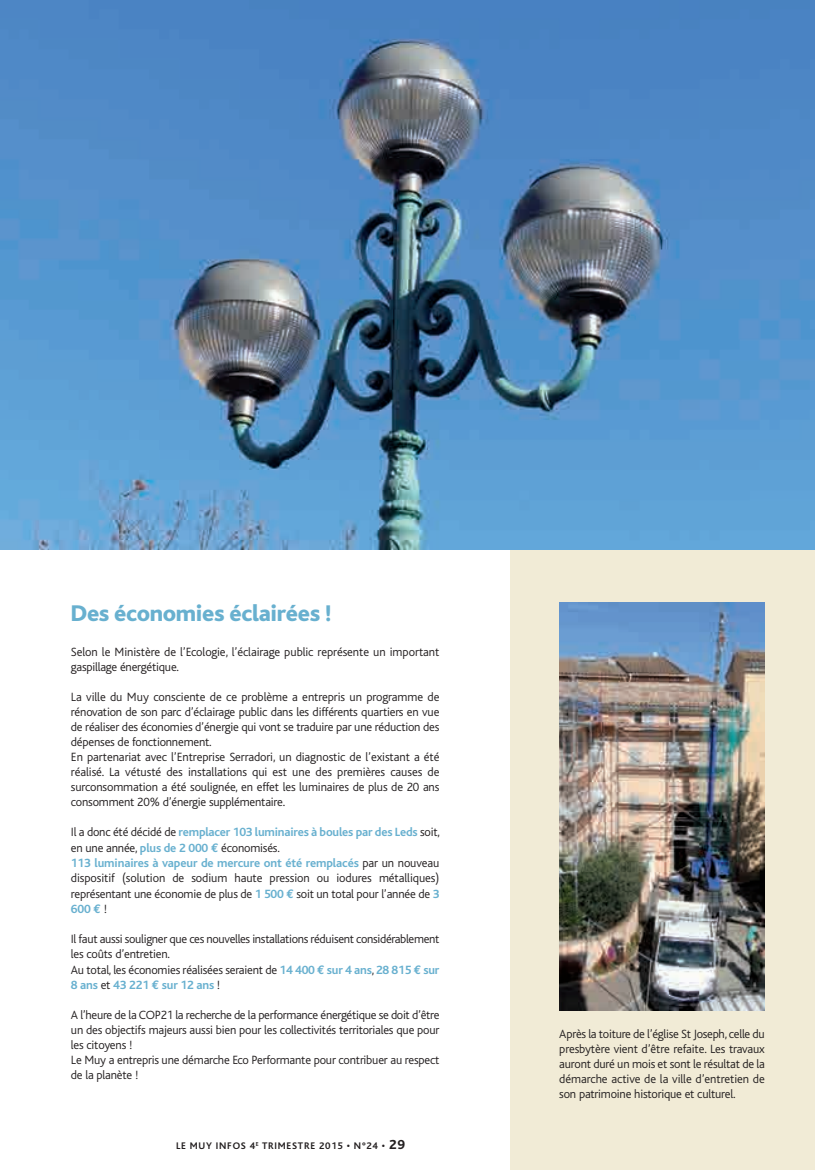
<style>
.page{position:relative;width:815px;height:1170px;background:#fff}
.page>*{position:absolute;margin:0;border:0;box-sizing:border-box;transform-origin:0 0}
.t1{font:800 23.75px "Bliss";letter-spacing:-.015em;color:#68b0cf}
.t2{font:300 12.5px/15px "Bliss";letter-spacing:-.015em;color:#231f20}
.t3{font:700 10px "Bliss";letter-spacing:.075em;color:#231f20}
.s1{font-weight:700;color:#68b0cf}
.s2{font-family:"Euro Mono";font-weight:700;color:#68b0cf}
.s3{font-weight:800;font-size:13.75px}
</style>
<div class="page">
<div style="left:510px;top:549px;width:305px;height:620px;background:#f1ebd6"></div>
<img style="left:0;top:0;width:815px;height:549px">
<img style="left:559px;top:602px;width:206px;height:408px">
<h1 class="t1" style="left:71px;top:605px;width:262px">Des économies éclairées !</h1>
<p class="t2" style="left:71px;top:645px;width:370px">Selon le Ministère de l’Ecologie, l’éclairage public représente un important gaspillage énergétique.</p>
<p class="t2" style="left:71px;top:690px;width:370px">La ville du Muy consciente de ce problème a entrepris un programme de rénovation de son parc d’éclairage public dans les différents quartiers en vue de réaliser des économies d’énergie qui vont se traduire par une réduction des dépenses de fonctionnement.<br>En partenariat avec l’Entreprise Serradori, un diagnostic de l’existant a été réalisé. La vétusté des installations qui est une des premières causes de surconsommation a été soulignée, en effet les luminaires de plus de 20 ans consomment 20% d’énergie supplémentaire.</p>
<p class="t2" style="left:71px;top:825px;width:370px;line-height:15.4px">Il a donc été décidé de <span class="s1">remplacer 103 luminaires à boules par des Leds</span> soit, en une année, <span class="s1">plus de 2 000</span> <span class="s2">€</span> économisés.<br><span class="s1">113 luminaires à vapeur de mercure ont été remplacés</span> par un nouveau dispositif (solution de sodium haute pression ou iodures métalliques) représentant une économie de plus de <span class="s1">1 500</span> <span class="s2">€</span> soit un total pour l’année de <span class="s1">3<br>600</span> <span class="s2">€</span> !</p>
<p class="t2" style="left:71px;top:932px;width:370px">Il faut aussi souligner que ces nouvelles installations réduisent considérablement les coûts d’entretien.<br>Au total, les économies réalisées seraient de <span class="s1">14 400</span> <span class="s2">€</span> <span class="s1">sur 4 ans</span>, <span class="s1">28 815</span> <span class="s2">€</span> <span class="s1">sur 8 ans</span> et <span class="s1">43 221</span> <span class="s2">€</span> <span class="s1">sur 12 ans</span> !</p>
<p class="t2" style="left:71px;top:1008px;width:370px">A l’heure de la COP21 la recherche de la performance énergétique se doit d’être un des objectifs majeurs aussi bien pour les collectivités territoriales que pour les citoyens !<br>Le Muy a entrepris une démarche Eco Performante pour contribuer au respect de la planète !</p>
<p class="t3" style="left:176px;top:1142px;width:230px">LE MUY INFOS 4<sup>E</sup> TRIMESTRE 2015 • N°24 • <span class="s3">29</span></p>
<p class="t2" style="left:559px;top:1027px;width:207px;text-align:justify">Après la toiture de l’église St Joseph, celle du presbytère vient d’être refaite. Les travaux auront duré un mois et sont le résultat de la démarche active de la ville d’entretien de son patrimoine historique et culturel.</p>
</div>
